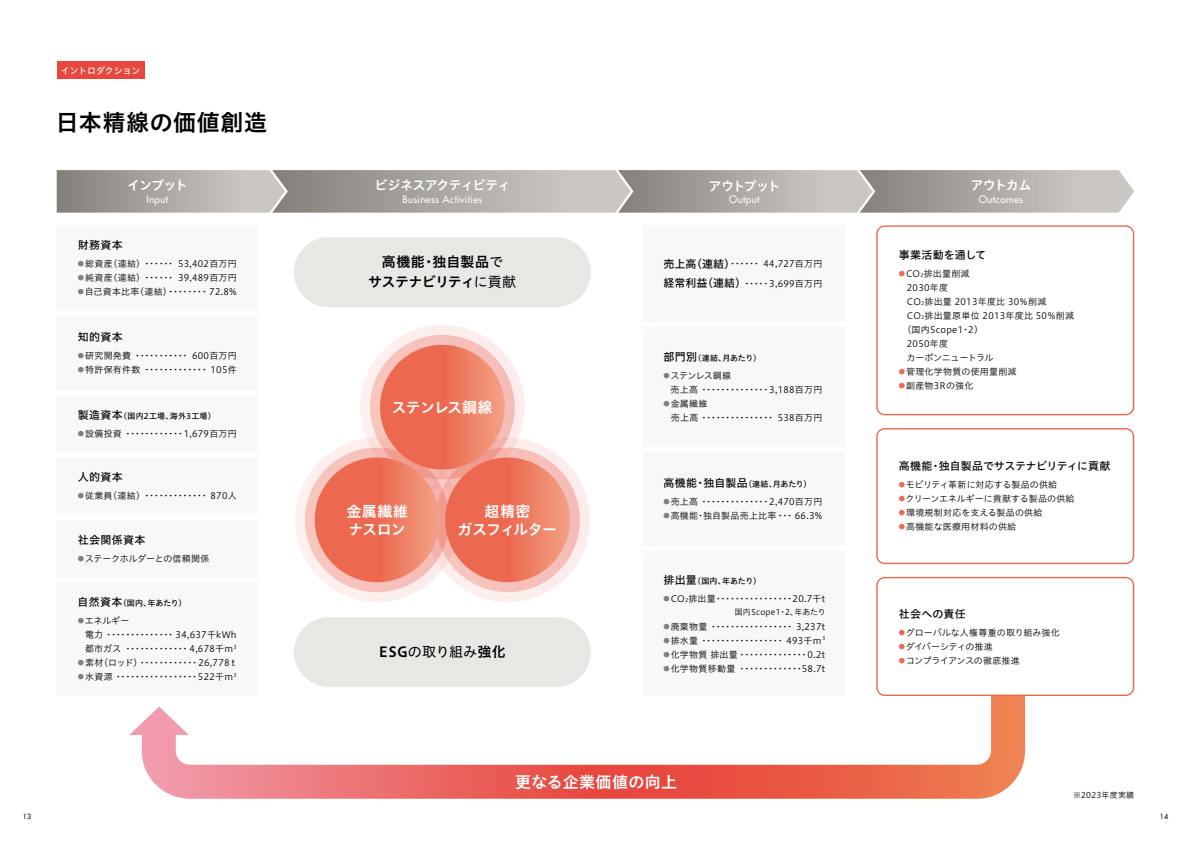
<style>
.page{position:relative;width:1191px;height:842px;background:#fff}
.page>*{position:absolute;margin:0;border:0;box-sizing:border-box;transform-origin:0 0}
.t1{font:23px "Hiragino UD Sans Std N W6";letter-spacing:.03em;color:#000}
.t2{font:16px "Hiragino UD Sans Std N W6";letter-spacing:.015em;color:#fff}
.t3{font:15px/18px "Hiragino UD Sans Std N W6";letter-spacing:-.03em;color:#fff;text-align:center}
.t4{font:15px/18px "Hiragino UD Sans Std N W6";color:#fff}
.t5{font:15px "Hiragino UD Sans Std N W6";letter-spacing:-.05em;color:#fff}
.t6{font:14px/20px "Hiragino UD Sans Std N W6";letter-spacing:-.035em;color:#000;text-align:center}
.t7{font:14px "Hiragino UD Sans Std N W6";color:#000}
.t8{font:13px "Hiragino UD Sans Std N W6";letter-spacing:-.07em;color:#fff}
.t9{font:11px "Hiragino UD Sans Std N W5";letter-spacing:.03em;color:#000}
.t10{font:11px "Hiragino UD Sans Std N W5";letter-spacing:-.015em;color:#000}
.t11{font:11px "Hiragino UD Sans Std N W5";color:#000}
.t12{font:500 10px "Futura Std";letter-spacing:.03em;color:#fff}
.t13{font:9px/14px "Hiragino UD Sans Std N W3";letter-spacing:.03em;color:#000}
.t14{font:9px "Hiragino UD Sans Std N W3";letter-spacing:-.04em;color:#000}
.t15{font:9px "Hiragino UD Sans Std N W3";letter-spacing:-.01em;color:#000}
.t16{font:9px "Hiragino UD Sans Std N W3";color:#000}
.t17{font:9px "Hiragino UD Sans Std N W3";letter-spacing:.01em;color:#000}
.t18{font:9px "Hiragino UD Sans Std N W3";letter-spacing:-.015em;color:#000}
.t19{font:9px "Hiragino UD Sans Std N W3";letter-spacing:-.035em;color:#000}
.t20{font:9px "Hiragino UD Sans Std N W5";letter-spacing:-.025em;color:#fff}
.t21{font:8px "Hiragino UD Sans Std N W5";letter-spacing:.01em;color:#000}
.t22{font:8px "Hiragino UD Sans Std N W3";letter-spacing:.03em;color:#000}
.t23{font:8px "Hiragino UD Sans Std N W5";letter-spacing:.03em;color:#000}
.t24{font:500 7px "Futura Std";color:#000}
.s1{font-size:6.3px;color:#847e79}
.s2{font-size:11px}
.s3{font-family:"Hiragino UD Sans Std N W4"}
.s4{font-family:"Hiragino UD Sans Std N W5";font-size:11px}
.s5{font-size:5.2px}
.s6{font-size:6.3px;color:#ec6950}
</style>
<div class="page">
<svg style="left:141px;top:658px;width:885px;height:141px"></svg>
<svg style="left:129px;top:707px;width:60px;height:28px"></svg>
<div style="left:294px;top:617px;width:297px;height:70px;background:#e8e7e4;border-radius:35px"></div>
<div style="left:294px;top:237px;width:297px;height:70px;background:#e8e7e4;border-radius:35px"></div>
<div style="left:57px;top:225px;width:201px;height:85px;background:#f9f8f7"></div>
<div style="left:643px;top:225px;width:202px;height:97px;background:#f9f8f7"></div>
<div style="left:876px;top:225px;width:258px;height:190px;border:1px solid #ec6950;border-radius:8px"></div>
<div style="left:876px;top:428px;width:258px;height:136px;border:1px solid #ec6950;border-radius:8px"></div>
<div style="left:877px;top:578px;width:256px;height:117px;background:#fff;border-radius:8px"></div>
<div style="left:876px;top:577px;width:258px;height:119px;border:1px solid #ec6950;border-radius:8px"></div>
<div style="left:643px;top:327px;width:202px;height:119px;background:#f9f8f7"></div>
<div style="left:643px;top:551px;width:202px;height:145px;background:#f9f8f7"></div>
<div style="left:643px;top:452px;width:202px;height:94px;background:#f9f8f7"></div>
<div style="left:57px;top:316px;width:201px;height:74px;background:#f9f8f7"></div>
<div style="left:57px;top:395px;width:201px;height:57px;background:#f9f8f7"></div>
<div style="left:57px;top:458px;width:201px;height:56px;background:#f9f8f7"></div>
<div style="left:57px;top:520px;width:201px;height:57px;background:#f9f8f7"></div>
<div style="left:57px;top:583px;width:201px;height:113px;background:#f9f8f7"></div>
<div style="left:57px;top:62px;width:88px;height:17px;background:#e8473e"></div>
<svg style="left:57px;top:170px;width:1077px;height:43px;background:#afaaa5"></svg>
<div style="left:360px;top:325px;width:164px;height:164px;background:#fceeec;border-radius:50%"></div>
<div style="left:425px;top:438px;width:165px;height:164px;background:#fcedec;border-radius:50%"></div>
<svg style="left:295px;top:438px;width:164px;height:164px;background:#fcecea"></svg>
<svg style="left:305px;top:448px;width:144px;height:144px;background:#f6bfb8"></svg>
<svg style="left:370px;top:335px;width:144px;height:144px;background:#f5bab3"></svg>
<svg style="left:435px;top:448px;width:145px;height:144px;background:#f4b6af"></svg>
<svg style="left:380px;top:345px;width:125px;height:124px;background:#ed755b"></svg>
<svg style="left:315px;top:457px;width:124px;height:125px;background:#ed755b"></svg>
<svg style="left:445px;top:457px;width:125px;height:125px;background:#ed755b"></svg>
<p class="t20" style="left:61px;top:63px;width:81px">イントロダクション</p>
<h1 class="t1" style="left:56px;top:105px;width:213px">日本精線の価値創造</h1>
<h3 class="t8" style="left:127px;top:175px;width:62px">インプット</h3>
<p class="t12" style="left:146px;top:193px;width:23px">Input</p>
<p class="t9" style="left:78px;top:237px;width:46px">財務資本</p>
<p class="t13" style="left:78px;top:256px;width:160px"><span class="s1">●</span>総資産（連結）･･････ 53,402百万円</p>
<p class="t13" style="left:78px;top:270px;width:160px"><span class="s1">●</span>純資産（連結）･･････ 39,489百万円</p>
<p class="t13" style="left:78px;top:284px;width:160px"><span class="s1">●</span>自己資本比率（連結）････････ 72.8%</p>
<p class="t9" style="left:78px;top:328px;width:46px">知的資本</p>
<p class="t13" style="left:78px;top:348px;width:160px"><span class="s1">●</span>研究開発費･･･････････ 600百万円</p>
<p class="t13" style="left:78px;top:362px;width:160px"><span class="s1">●</span>特許保有件数･････････････ 105件</p>
<p class="t23" style="left:78px;top:410px;width:139px"><span class="s2">製造資本</span>（国内2工場、海外3工場）</p>
<p class="t13" style="left:78px;top:426px;width:160px"><span class="s1">●</span>設備投資････････････1,679百万円</p>
<p class="t9" style="left:78px;top:469px;width:46px">人的資本</p>
<p class="t13" style="left:78px;top:488px;width:160px"><span class="s1">●</span>従業員（連結）･････････････ 870人</p>
<p class="t9" style="left:78px;top:531px;width:69px">社会関係資本</p>
<p class="t18" style="left:78px;top:551px;width:133px"><span class="s1">●</span>ステークホルダーとの信頼関係</p>
<p class="t21" style="left:78px;top:597px;width:110px"><span class="s2">自然資本</span>（国内、年あたり）</p>
<p class="t13" style="left:85px;top:613px;width:153px;text-indent:-7px"><span class="s1">●</span>エネルギー<br>電力･･････････････ 34,637千kWh都市ガス･････････････ 4,678千m<sup>3</sup></p>
<p class="t13" style="left:78px;top:655px;width:161px"><span class="s1">●</span>素材（ロッド）････････････ 26,778ｔ</p>
<p class="t13" style="left:78px;top:669px;width:160px"><span class="s1">●</span>水資源･････････････････522千m<sup>3</sup></p>
<h3 class="t8" style="left:374px;top:175px;width:137px">ビジネスアクティビティ</h3>
<p class="t12" style="left:402px;top:193px;width:81px">Business Activities</p>
<h3 class="t6" style="left:368px;top:251px;width:150px">高機能・独自製品<span class="s3">で<br></span>サステナビリティ<span class="s3">に貢献</span></h3>
<h3 class="t5" style="left:391px;top:396px;width:103px">ステンレス鋼線</h3>
<h3 class="t4" style="left:346px;top:501px;width:63px">金属繊維ナスロン</h3>
<h3 class="t3" style="left:457px;top:501px;width:101px">超精密<br>ガスフィルター</h3>
<h3 class="t7" style="left:379px;top:641px;width:128px">ESG<span class="s3">の取り組み</span>強化</h3>
<h3 class="t8" style="left:708px;top:176px;width:73px">アウトプット</h3>
<p class="t12" style="left:729px;top:193px;width:32px">Output</p>
<p class="t13" style="left:663px;top:253px;width:160px;line-height:19.7px"><span class="s4">売上高（連結）</span>･･････ 44,727百万円<span class="s4">経常利益（連結）</span>･････3,699百万円</p>
<p class="t21" style="left:663px;top:352px;width:99px"><span class="s2">部門別</span>（連結、月あたり）</p>
<p class="t13" style="left:670px;top:368px;width:153px;text-indent:-7px"><span class="s1">●</span>ステンレス鋼線<br>売上高･･････････････3,188百万円</p>
<p class="t13" style="left:671px;top:396px;width:153px;text-indent:-7px"><span class="s1">●</span>金属繊維<br>売上高･･･････････････ 538百万円</p>
<p class="t21" style="left:663px;top:477px;width:150px"><span class="s2">高機能・独自製品</span>（連結、月あたり）</p>
<p class="t13" style="left:663px;top:494px;width:160px"><span class="s1">●</span>売上高･･････････････2,470百万円</p>
<p class="t13" style="left:663px;top:508px;width:160px"><span class="s1">●</span>高機能・独自製品売上比率･･･ 66.3%</p>
<p class="t21" style="left:663px;top:574px;width:99px"><span class="s2">排出量</span>（国内、年あたり）</p>
<p class="t13" style="left:663px;top:591px;width:163px"><span class="s1">●</span>CO<span class="s5">2</span>排出量････････････････20.7千t</p>
<p class="t22" style="left:734px;top:606px;width:92px">国内Scope1・2、年あたり</p>
<p class="t13" style="left:663px;top:619px;width:163px"><span class="s1">●</span>廃棄物量･････････････････ 3,237t</p>
<p class="t13" style="left:663px;top:633px;width:163px"><span class="s1">●</span>排水量･････････････････ 493千m<sup>3</sup></p>
<p class="t13" style="left:663px;top:647px;width:163px"><span class="s1">●</span>化学物質排出量･･････････････0.2t</p>
<p class="t13" style="left:663px;top:661px;width:163px"><span class="s1">●</span>化学物質移動量･････････････58.7t</p>
<h2 class="t2" style="left:515px;top:769px;width:163px">更なる企業価値の向上</h2>
<h3 class="t8" style="left:970px;top:175px;width:63px">アウトカム</h3>
<p class="t12" style="left:979px;top:193px;width:46px">Outcomes</p>
<p class="t11" style="left:899px;top:247px;width:89px">事業活動を通して</p>
<p class="t13" style="left:899px;top:266px;width:72px"><span class="s6">●</span>CO<span class="s5">2</span>排出量削減</p>
<p class="t13" style="left:907px;top:280px;width:43px">2030年度</p>
<p class="t13" style="left:907px;top:294px;width:141px">CO<span class="s5">2</span>排出量 2013年度比 30％削減</p>
<p class="t13" style="left:907px;top:308px;width:169px">CO<span class="s5">2</span>排出量原単位 2013年度比 50％削減</p>
<p class="t13" style="left:902px;top:322px;width:82px">（国内Scope1・2）</p>
<p class="t13" style="left:907px;top:336px;width:43px">2050年度</p>
<p class="t14" style="left:906px;top:351px;width:88px">カーボンニュートラル</p>
<p class="t13" style="left:899px;top:364px;width:119px"><span class="s6">●</span>管理化学物質の使用量削減</p>
<p class="t13" style="left:899px;top:378px;width:76px"><span class="s6">●</span>副産物3Rの強化</p>
<p class="t10" style="left:899px;top:458px;width:213px">高機能・独自製品でサステナビリティに貢献</p>
<p class="t16" style="left:899px;top:478px;width:160px"><span class="s6">●</span>モビリティ革新に対応する製品の供給</p>
<p class="t15" style="left:899px;top:492px;width:177px"><span class="s6">●</span>クリーンエネルギーに貢献する製品の供給</p>
<p class="t13" style="left:899px;top:505px;width:145px"><span class="s6">●</span>環境規制対応を支える製品の供給</p>
<p class="t13" style="left:899px;top:519px;width:119px"><span class="s6">●</span>高機能な医療用材料の供給</p>
<p class="t9" style="left:899px;top:605px;width:69px">社会への責任</p>
<p class="t17" style="left:899px;top:625px;width:162px"><span class="s6">●</span>グローバルな人権尊重の取り組み強化</p>
<p class="t14" style="left:899px;top:639px;width:96px"><span class="s6">●</span>ダイバーシティの推進</p>
<p class="t19" style="left:899px;top:653px;width:123px"><span class="s6">●</span>コンプライアンスの徹底推進</p>
<p class="t22" style="left:1073px;top:789px;width:63px">※2023年度実績</p>
<p class="t24" style="left:23px;top:812px;width:10px">13</p>
<p class="t24" style="left:1159px;top:812px;width:10px">14</p>
</div>
